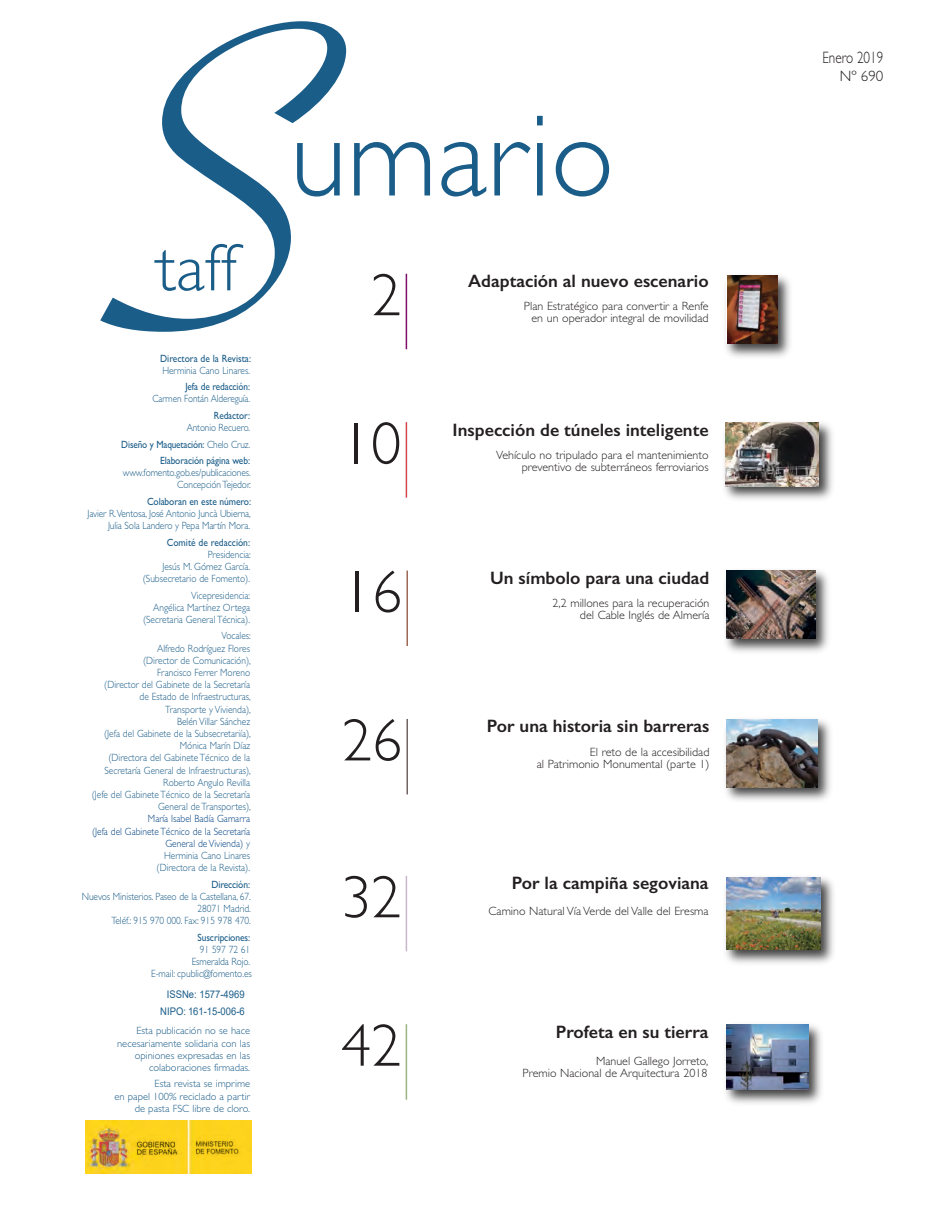
<style>
.page{position:relative;width:936px;height:1229px;background:#fff}
.page>*{position:absolute;margin:0;border:0;box-sizing:border-box;transform-origin:0 0}
.t1{font:466.95px "Savoye Let Plain";color:#1b5d89}
.t2{font:300 116.7px "Gill Sans";color:#1b5d89}
.t3{font:300 67.2px "Gill Sans";color:#1b5d89}
.t4{font:300 60px "Gill Sans";color:#231f20}
.t5{font:600 18px "Gill Sans";color:#231f20}
.t6{font:300 16.5px "Gill Sans";color:#231f20;scale:.8 1}
.t7{font:300 15px "Gill Sans";color:#231f20}
.t8{font:300 12px/12px "Gill Sans";color:#231f20;text-align:right}
.t9{font:300 10.5px/12.1px "Gill Sans";color:#1b5d89;text-align:right;scale:.9 1}
.t10{font:300 10.5px/12.1px "Gill Sans";color:#1b5d89;text-align:right}
.t11{font:300 10.5px/12.1px "Gill Sans";color:#014181;text-align:right;scale:.9 1}
.t12{font:10.5px/16.5px "Gill Sans";letter-spacing:-.01em;color:#1b5d89;text-align:right;scale:.88 1}
.t13{font:10.5px "Gill Sans";letter-spacing:-.01em;color:#1b5d89;scale:.9 1}
.t14{font:10.5px/17.2px "Arial";color:#1b5d89;text-align:right;scale:.9 1}
.t15{font:300 10.5px "Gill Sans";color:#1b5d89;scale:.88 1}
.s1{font-weight:300}
.s2{color:#1b5d89}
</style>
<div class="page">
<img style="left:86px;top:1121px;width:165px;height:52px">
<hr style="left:405px;top:274px;width:2px;height:75px;background:#7f0e69">
<img style="left:725px;top:275px;width:65px;height:82px">
<img style="left:727px;top:276px;width:50px;height:67px">
<hr style="left:405px;top:422px;width:2px;height:76px;background:#d1484d">
<img style="left:724px;top:422px;width:109px;height:78px">
<img style="left:725px;top:422px;width:93px;height:64px">
<hr style="left:406px;top:570px;width:2px;height:76px;background:#9e6755">
<img style="left:725px;top:570px;width:104px;height:82px">
<img style="left:726px;top:571px;width:89px;height:67px">
<hr style="left:406px;top:719px;width:2px;height:75px;background:#706461">
<img style="left:725px;top:719px;width:106px;height:82px">
<img style="left:726px;top:719px;width:91px;height:68px">
<hr style="left:405px;top:876px;width:2px;height:75px;background:#c8b7cb">
<img style="left:725px;top:877px;width:109px;height:87px">
<img style="left:726px;top:878px;width:94px;height:72px">
<hr style="left:405px;top:1024px;width:2px;height:76px;background:#99b483">
<img style="left:725px;top:1024px;width:97px;height:80px">
<img style="left:726px;top:1024px;width:82px;height:65px">
<h1 class="t1" style="left:106px;top:-108px;width:223px">S</h1>
<p class="t13" style="left:160px;top:352px;width:102px">Directora de la Revista:</p>
<p class="t9" style="left:162px;top:364px;width:99px">Herminia Cano Linares.</p>
<p class="t12" style="left:186px;top:378px;width:75px">Jefa de redacción:</p>
<p class="t15" style="left:152px;top:393px;width:112px">Carmen Fontán Aldereguía.</p>
<p class="t12" style="left:214px;top:407px;width:43px">Redactor:</p>
<p class="t12" style="left:121px;top:419px;width:148px"><span class="s1">Antonio Recuero.<br></span>Diseño y Maquetación: <span class="s1">Chelo Cruz.<br></span>Elaboración página web:</p>
<p class="t9" style="left:123px;top:466px;width:144px">www.fomento.gob.es/publicaciones.<br>Concepción Tejedor.</p>
<p class="t13" style="left:147px;top:495px;width:117px">Colaboran en este número:</p>
<p class="t9" style="left:88px;top:507px;width:183px">Javier R. Ventosa, José Antonio Juncà Ubierna,<br>Julia Sola Landero y Pepa Martín Mora.</p>
<p class="t13" style="left:167px;top:536px;width:94px">Comité de redacción:</p>
<p class="t9" style="left:143px;top:548px;width:122px">Presidencia:<br>Jesús M. Gómez García. (Subsecretario de Fomento).</p>
<p class="t9" style="left:143px;top:589px;width:120px">Vicepresidencia:<br>Angélica Martínez Ortega (Secretaria General Técnica).</p>
<p class="t9" style="left:92px;top:630px;width:178px">Vocales:<br>Alfredo Rodríguez Flores<br>(Director de Comunicación),<br>Francisco Ferrer Moreno<br>(Director del Gabinete de la Secretaría<br>de Estado de Infraestructuras,<br>Transporte y Vivienda),<br>Belén Villar Sánchez<br>(Jefa del Gabinete de la Subsecretariía),<br>Mónica Marín Díaz<br>(Directora del Gabinete Técnico de la<br>Secretaría General de Infraestructuras),<br>Roberto Angulo Revilla<br>(Jefe del Gabinete Técnico de la Secretaría<br>General de Transportes),</p>
<p class="t11" style="left:92px;top:813px;width:177px">María Isabel Badía Gamarra<br>(Jefa del Gabinete Técnico de la Secretaría<br>General de Vivienda) <span class="s2">y<br>Herminia Cano Linares<br>(Directora de la Revista).</span></p>
<p class="t13" style="left:211px;top:878px;width:45px">Dirección:</p>
<p class="t9" style="left:82px;top:890px;width:189px">Nuevos Ministerios. Paseo de la Castellana, 67.<br>28071 Madrid.<br>Teléf.: 915 970 000. Fax: 915 978 470.</p>
<p class="t13" style="left:197px;top:931px;width:60px">Suscripciones:</p>
<p class="t9" style="left:151px;top:943px;width:114px">91 597 72 61<br>Esmeralda Rojo.<br>E-mail: cpublic@fomento.es</p>
<p class="t14" style="left:160px;top:985px;width:95px">ISSNe: 1577-4969<br>NIPO: 161-15-006-6</p>
<p class="t10" style="left:117px;top:1025px;width:134px">Esta publicación no se hace necesariamente solidaria con las opiniones expresadas en las colaboraciones firmadas.</p>
<p class="t10" style="left:114px;top:1078px;width:137px">Esta revista se imprime<br>en papel 100% reciclado a partir de pasta FSC libre de cloro.</p>
<h2 class="t2" style="left:290px;top:87px;width:326px">umario</h2>
<h3 class="t3" style="left:156px;top:228px;width:83px">taff</h3>
<h3 class="t4" style="left:371px;top:259px;width:32px">2</h3>
<h3 class="t5" style="left:468px;top:270px;width:242px">Adaptación al nuevo escenario</h3>
<p class="t8" style="left:524px;top:300px;width:186px">Plan Estratégico para convertir a Renfe en un operador integral de movilidad</p>
<h3 class="t4" style="left:341px;top:408px;width:62px">10</h3>
<h3 class="t5" style="left:452px;top:419px;width:257px">Inspección de túneles inteligente</h3>
<p class="t8" style="left:496px;top:449px;width:214px">Vehículo no tripulado para el mantenimiento preventivo de subterráneos ferroviarios</p>
<h3 class="t4" style="left:342px;top:556px;width:62px">16</h3>
<h3 class="t5" style="left:490px;top:567px;width:221px">Un símbolo para una ciudad</h3>
<p class="t8" style="left:552px;top:597px;width:158px">2,2 millones para la recuperación del Cable Inglés de Almería</p>
<h3 class="t4" style="left:342px;top:705px;width:62px">26</h3>
<h3 class="t5" style="left:486px;top:715px;width:224px">Por una historia sin barreras</h3>
<p class="t8" style="left:537px;top:745px;width:174px">El reto de la accesibilidad<br>al Patrimonio Monumental (parte 1)</p>
<h3 class="t4" style="left:341px;top:861px;width:62px">32</h3>
<h3 class="t5" style="left:511px;top:872px;width:198px">Por la campiña segoviana</h3>
<p class="t8" style="left:488px;top:905px;width:222px">Camino Natural Vía Verde del Valle del Eresma</p>
<h3 class="t4" style="left:341px;top:1010px;width:61px">42</h3>
<h3 class="t5" style="left:556px;top:1021px;width:154px">Profeta en su tierra</h3>
<p class="t8" style="left:522px;top:1055px;width:187px">Manuel Gallego Jorreto,<br>Premio Nacional de Arquitectura 2018</p>
<h3 class="t6" style="left:822px;top:47px;width:78px">Enero 2019</h3>
<h3 class="t7" style="left:839px;top:67px;width:45px">Nº 690</h3>
</div>
